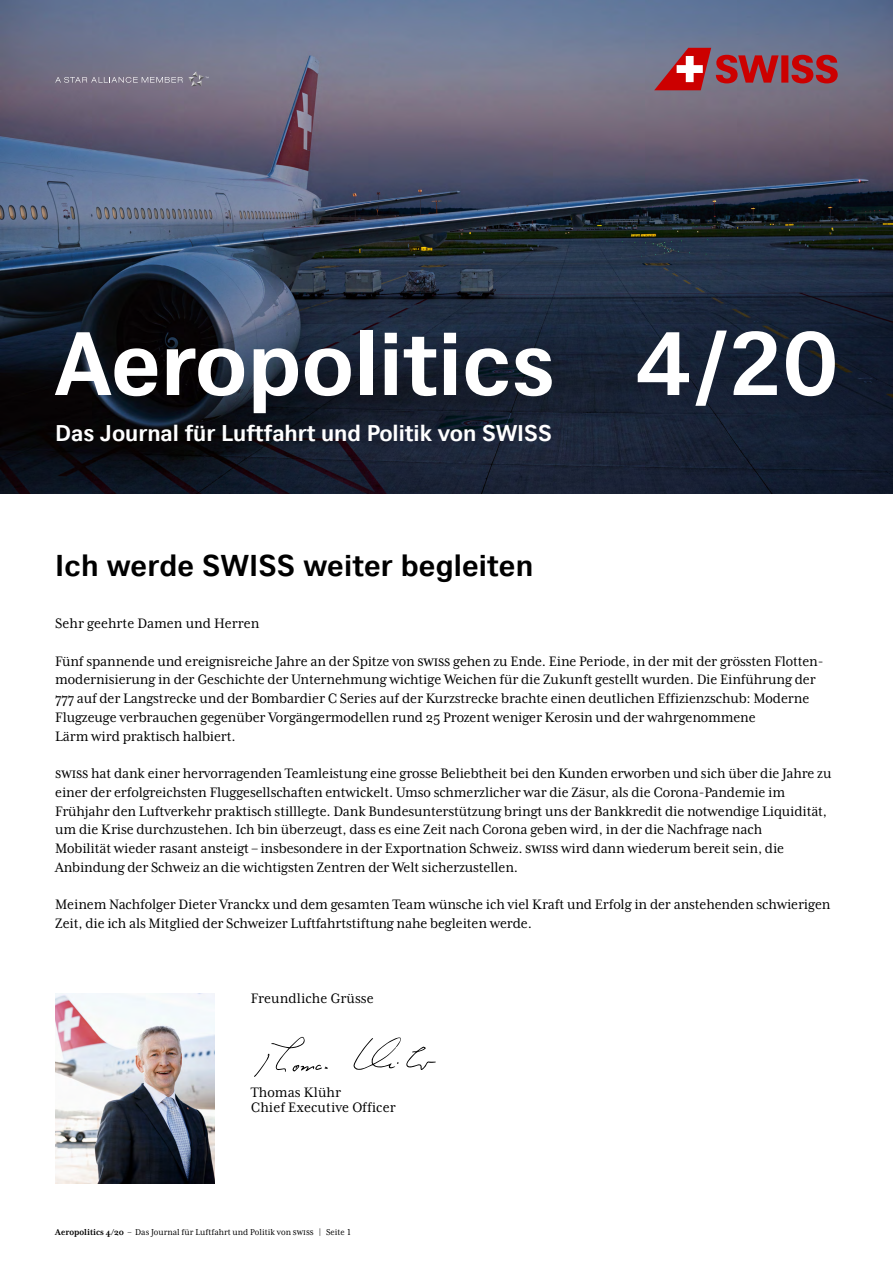
<style>
.page{position:relative;width:893px;height:1263px;background:#fff}
.page>*{position:absolute;margin:0;border:0;box-sizing:border-box;transform-origin:0 0}
.t1{font:700 90px "CH Sans";color:#fff}
.Headline_gross{font:700 30px "CH Sans";letter-spacing:.005em;color:#000}
.t2{font:700 22.65px "CH Sans";color:#fff}
.Lauftext__Master{font:15.75px/18.8px "Mrs Eaves XL Serif Nar OT";letter-spacing:-.01em;color:#000}
.Lauftext_mit_Einzug{font:15.75px "Mrs Eaves XL Serif Nar OT";color:#000}
.Lauftext__Master-2{font:9.75px "Mrs Eaves XL Serif Nar OT";color:#000}
.s1{font-weight:700}
</style>
<div class="page">
<img style="left:0;top:0;width:893px;height:493px">
<svg style="left:654px;top:48px;width:184px;height:42px"></svg>
<svg style="left:55px;top:71px;width:154px;height:15px"></svg>
<svg style="left:254px;top:1036px;width:74px;height:41px"></svg>
<svg style="left:353px;top:1037px;width:83px;height:33px"></svg>
<img style="left:55px;top:993px;width:159px;height:190px">
<p class="t1" style="left:55px;top:307px;width:784px">Aeropolitics 4/20</p>
<p class="t2" style="left:55px;top:419px;width:498px">Das Journal für Luftfahrt und Politik von SWISS</p>
<p class="Headline_gross" style="left:55px;top:547px;width:479px">Ich werde SWISS weiter begleiten</p>
<p class="Lauftext__Master" style="left:55px;top:614px;width:206px">Sehr geehrte Damen und Herren</p>
<p class="Lauftext__Master" style="left:55px;top:651px;width:770px">Fünf spannende und ereignisreiche Jahre an der Spitze von SWISS gehen zu Ende. Eine Periode, in der mit der grössten Flotten&shy;modernisierung in der Geschichte der Unternehmung wichtige Weichen für die Zukunft gestellt wurden. Die Einführung der 777 auf der Langstrecke und der Bombardier C Series auf der Kurzstrecke brachte einen deutlichen Effizienzschub: Moderne Flugzeuge verbrauchen gegenüber Vorgängermodellen rund 25 Prozent weniger Kerosin und der wahrgenommene<br>Lärm wird praktisch halbiert.</p>
<p class="Lauftext__Master" style="left:55px;top:764px;width:778px">SWISS hat dank einer hervorragenden Teamleistung eine grosse Beliebtheit bei den Kunden erworben und sich über die Jahre zu einer der erfolgreichsten Fluggesellschaften entwickelt. Umso schmerzlicher war die Zäsur, als die Corona-Pandemie im Frühjahr den Luftverkehr praktisch stilllegte. Dank Bundesunterstützung bringt uns der Bankkredit die notwendige Liquidität, um die Krise durchzustehen. Ich bin überzeugt, dass es eine Zeit nach Corona geben wird, in der die Nachfrage nach<br>Mobilität wieder rasant ansteigt – insbesondere in der Exportnation Schweiz. SWISS wird dann wiederum bereit sein, die Anbindung der Schweiz an die wichtigsten Zentren der Welt sicherzustellen.</p>
<p class="Lauftext__Master" style="left:55px;top:895px;width:777px">Meinem Nachfolger Dieter Vranckx und dem gesamten Team wünsche ich viel Kraft und Erfolg in der anstehenden schwierigen<br>Zeit, die ich als Mitglied der Schweizer Luftfahrtstiftung nahe begleiten werde.</p>
<p class="Lauftext_mit_Einzug" style="left:251px;top:990px;width:124px">Freundliche Grüsse</p>
<p class="Lauftext_mit_Einzug" style="left:251px;top:1084px;width:92px">Thomas Klühr</p>
<p class="Lauftext_mit_Einzug" style="left:251px;top:1099px;width:146px">Chief Executive Officer</p>
<p class="Lauftext__Master-2" style="left:55px;top:1227px;width:298px"><span class="s1">Aeropolitics 4/20</span> – Das Journal für Luftfahrt und Politik von SWISS | Seite 1</p>
</div>
